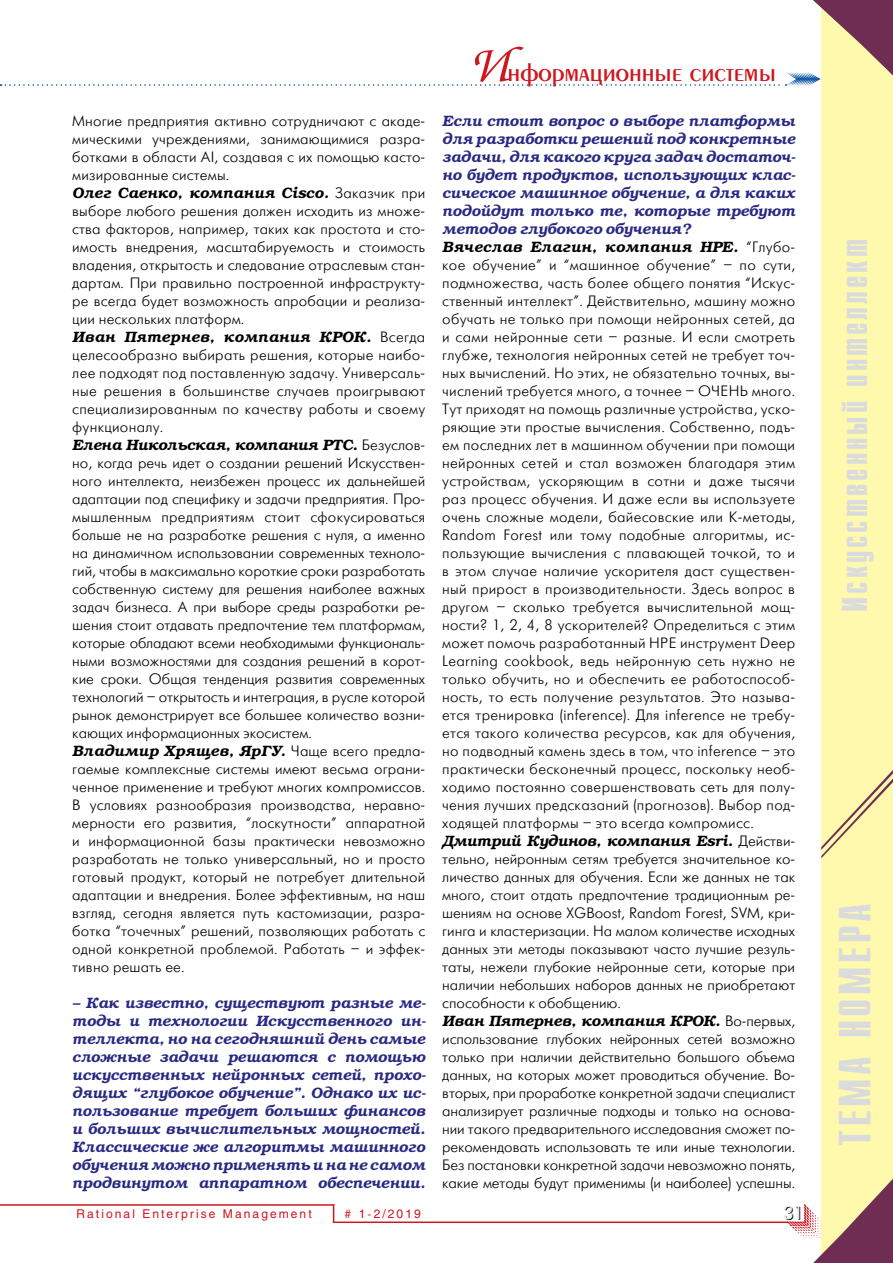
<style>
.page{position:relative;width:893px;height:1263px;background:#fff}
.page>*{position:absolute;margin:0;border:0;box-sizing:border-box;transform-origin:0 0}
.t1{font:700 45px "Compact C";letter-spacing:.08em;color:#dadbdc}
.t2{font:700 36px "Compact C";letter-spacing:.08em;color:#dadbdc}
.t3{font:27px "Penta Demi";color:#ce171e}
.t4{font:18px "Futuris Shadow C";color:#000}
.t5{font:15px/18px "Futuris Light C";letter-spacing:.01em;color:#000;text-align:justify}
.t6{font:italic 600 15px/18px "Bookman C";color:#292984;text-align:justify}
.t7{font:italic 600 15px "Bookman C";letter-spacing:-.005em;color:#000}
.t8{font:italic 600 15px "Bookman C";letter-spacing:.02em;color:#000}
.t9{font:12px "Helios";letter-spacing:.17em;color:#ce171e}
.s1{font-family:"Futuris Light C";font-weight:400;font-style:normal}
.s2{font-family:"Zapf Chancery C";font-size:54px}
.s3{color:#000}
.s4{font-family:"Futuris Light C";font-weight:400;font-style:normal;color:#000}
</style>
<div class="page">
<hr style="left:0;top:1204px;width:334px;height:2px;background:#ce171e">
<svg style="left:333px;top:1206px;width:1px;height:15px"></svg>
<hr style="left:333px;top:1221px;width:455px;height:2px;background:#ce171e">
<div style="left:821px;top:0;width:72px;height:1263px;background:#fff9ae"></div>
<svg style="left:821px;top:770px;width:72px;height:88px"></svg>
<svg style="left:0;top:0;width:893px;height:86px"></svg>
<svg style="left:787px;top:1178px;width:106px;height:85px"></svg>
<p class="t5" style="left:72px;top:112px;width:354px">Многие предприятия активно сотрудничают с акаде&shy;мическими учреждениями, занимающимися разра&shy;ботками в области AI, создавая с их помощью касто&shy;мизированные системы.</p>
<p class="t7" style="left:72px;top:184px;width:354px">Олег Саенко, компания Cisco. <span class="s1">Заказчик при</span></p>
<p class="t5" style="left:72px;top:202px;width:354px">выборе любого решения должен исходить из множе&shy;ства факторов, например, таких как простота и сто&shy;имость внедрения, масштабируемость и стоимость владения, открытость и следование отраслевым стан&shy;дартам. При правильно построенной инфраструкту&shy;ре всегда будет возможность апробации и реализа&shy;ции нескольких платформ.</p>
<p class="t8" style="left:72px;top:328px;width:354px">Иван Пятернев, компания КРОК. <span class="s1">Всегда</span></p>
<p class="t5" style="left:72px;top:346px;width:354px">целесообразно выбирать решения, которые наибо&shy;лее подходят под поставленную задачу. Универсаль&shy;ные решения в большинстве случаев проигрывают специализированным по качеству работы и своему функционалу.</p>
<p class="t7" style="left:72px;top:436px;width:354px">Елена Никольская, компания PTC. <span class="s1">Безуслов-</span></p>
<p class="t5" style="left:72px;top:454px;width:354px">но, когда речь идет о создании решений Искусствен&shy;ного интеллекта, неизбежен процесс их дальнейшей адаптации под специфику и задачи предприятия. Про&shy;мышленным предприятиям стоит сфокусироваться больше не на разработке решения с нуля, а именно на динамичном использовании современных техноло&shy;гий, чтобы в максимально короткие сроки разработать собственную систему для решения наиболее важных задач бизнеса. А при выборе среды разработки ре&shy;шения стоит отдавать предпочтение тем платформам, которые обладают всеми необходимыми функциональ&shy;ными возможностями для создания решений в корот&shy;кие сроки. Общая тенденция развития современных технологий – открытость и интеграция, в русле которой рынок демонстрирует все большее количество возни&shy;кающих информационных экосистем.</p>
<p class="t7" style="left:72px;top:742px;width:354px">Владимир Хрящев, ЯрГУ. <span class="s1">Чаще всего предла-</span></p>
<p class="t5" style="left:72px;top:760px;width:354px">гаемые комплексные системы имеют весьма ограни&shy;ченное применение и требуют многих компромиссов.<br>В условиях разнообразия производства, неравно&shy;мерности его развития, “лоскутности” аппаратной и информационной базы практически невозможно разработать не только универсальный, но и просто готовый продукт, который не потребует длительной адаптации и внедрения. Более эффективным, на наш взгляд, сегодня является путь кастомизации, разра&shy;ботка “точечных” решений, позволяющих работать с одной конкретной проблемой. Работать – и эффек&shy;тивно решать ее.</p>
<p class="t6" style="left:72px;top:994px;width:355px">– Как известно, существуют разные ме&shy;тоды и технологии Искусственного ин&shy;теллекта, но на сегодняшний день самые сложные задачи решаются с помощью искусственных нейронных сетей, прохо&shy;дящих “глубокое обучение”. Однако их ис&shy;пользование требует больших финансов и больших вычислительных мощностей.<br>Классические же алгоритмы машинного обучения можно применять и на не самом продвинутом аппаратном обеспечении.</p>
<p class="t9" style="left:77px;top:1207px;width:237px">Rational Enterprise Management</p>
<p class="t9" style="left:345px;top:1207px;width:78px"># 1-2/2019</p>
<h3 class="t3" style="left:469px;top:59px;width:309px"><span class="s2">И</span>нформационные системы</h3>
<p class="t6" style="left:442px;top:112px;width:355px;text-align:left">Если стоит вопрос о выборе платформы для разработки решений под конкретные задачи, для какого круга задач достаточ&shy;но будет продуктов, использующих клас&shy;сическое машинное обучение, а для каких подойдут только те, которые требуют методов глубокого обучения?<br><span class="s3">Вячеслав Елагин, компания HPE.</span> <span class="s4">“Глубо-</span></p>
<p class="t5" style="left:442px;top:256px;width:354px">кое обучение” и “машинное обучение” – по сути, подмножества, часть более общего понятия “Искус&shy;ственный интеллект”. Действительно, машину можно обучать не только при помощи нейронных сетей, да и сами нейронные сети – разные. И если смотреть глубже, технология нейронных сетей не требует точ&shy;ных вычислений. Но этих, не обязательно точных, вы&shy;числений требуется много, а точнее – ОЧЕНЬ много.<br>Тут приходят на помощь различные устройства, уско&shy;ряющие эти простые вычисления. Собственно, подъ&shy;ем последних лет в машинном обучении при помощи нейронных сетей и стал возможен благодаря этим устройствам, ускоряющим в сотни и даже тысячи раз процесс обучения. И даже если вы используете очень сложные модели, байесовские или К-методы, Random Forest или тому подобные алгоритмы, ис&shy;пользующие вычисления с плавающей точкой, то и в этом случае наличие ускорителя даст существен&shy;ный прирост в производительности. Здесь вопрос в другом – сколько требуется вычислительной мощ&shy;ности? 1, 2, 4, 8 ускорителей? Определиться с этим может помочь разработанный НРЕ инструмент Deep Learning cookbook, ведь нейронную сеть нужно не только обучить, но и обеспечить ее работоспособ&shy;ность, то есть получение результатов. Это называ&shy;ется тренировка (inference). Для inference не требу&shy;ется такого количества ресурсов, как для обучения, но подводный камень здесь в том, что inference – это практически бесконечный процесс, поскольку необ&shy;ходимо постоянно совершенствовать сеть для полу&shy;чения лучших предсказаний (прогнозов). Выбор под&shy;ходящей платформы – это всегда компромисс.</p>
<p class="t7" style="left:442px;top:832px;width:354px">Дмитрий Кудинов, компания Esri. <span class="s1">Действи-</span></p>
<p class="t5" style="left:442px;top:850px;width:354px">тельно, нейронным сетям требуется значительное ко&shy;личество данных для обучения. Если же данных не так много, стоит отдать предпочтение традиционным ре&shy;шениям на основе XGBoost, Random Forest, SVM, кри&shy;гинга и кластеризации. На малом количестве исходных данных эти методы показывают часто лучшие резуль&shy;таты, нежели глубокие нейронные сети, которые при наличии небольших наборов данных не приобретают способности к обобщению.</p>
<p class="t7" style="left:442px;top:1012px;width:354px">Иван Пятернев, компания КРОК. <span class="s1">Во-первых,</span></p>
<p class="t5" style="left:442px;top:1030px;width:354px">использование глубоких нейронных сетей возможно только при наличии действительно большого объема данных, на которых может проводиться обучение. Во&shy;вторых, при проработке конкретной задачи специалист анализирует различные подходы и только на основа&shy;нии такого предварительного исследования сможет по&shy;рекомендовать использовать те или иные технологии.<br>Без постановки конкретной задачи невозможно понять, какие методы будут применимы (и наиболее) успешны.</p>
<p class="t4" style="left:784px;top:1204px;width:21px">31</p>
<h2 class="t2" style="left:837px;top:612px;width:374px;rotate:-90deg">Искусственный интеллект</h2>
<h1 class="t1" style="left:833px;top:1145px;width:244px;rotate:-90deg">ТЕМА НОМЕРА</h1>
</div>
